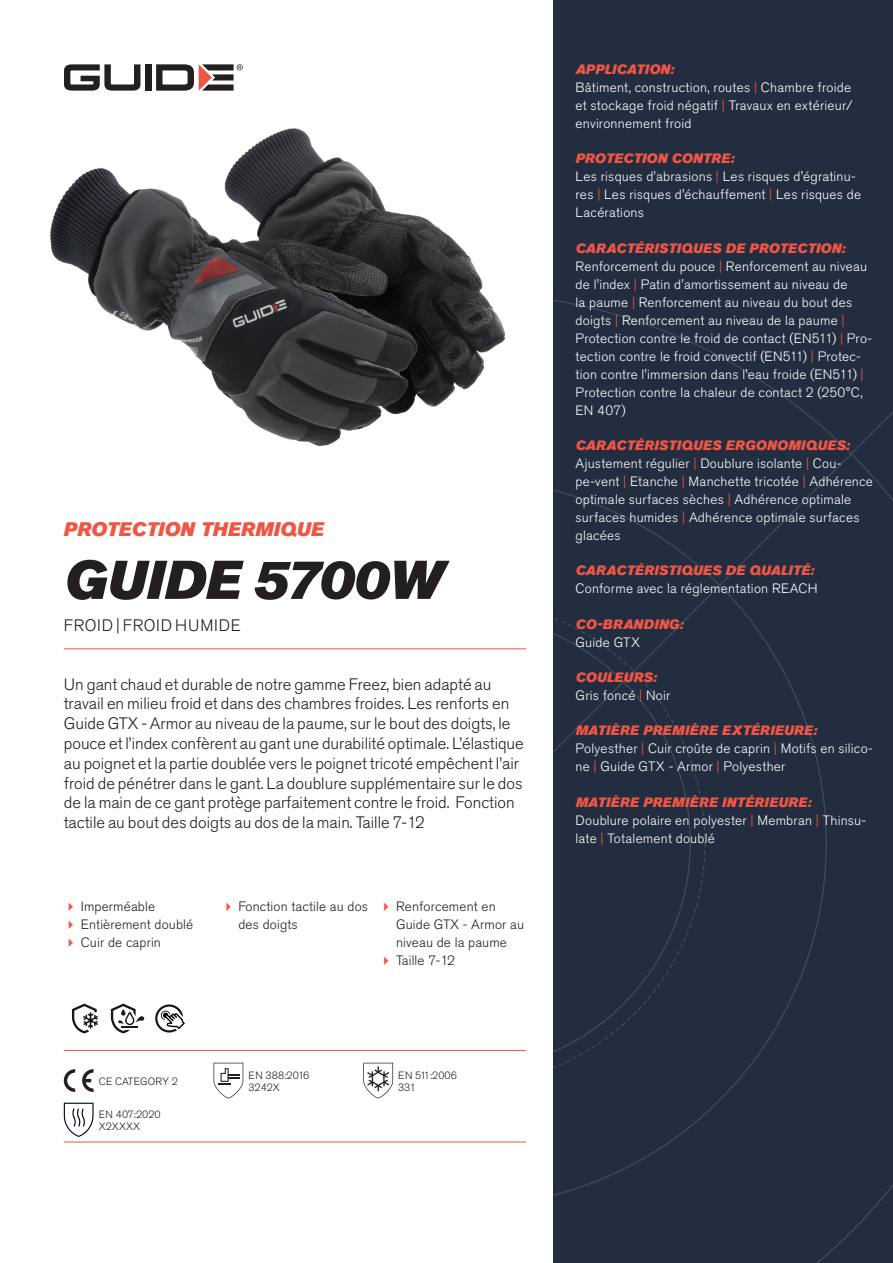
<style>
.page{position:relative;width:893px;height:1263px;background:#fff}
.page>*{position:absolute;margin:0;border:0;box-sizing:border-box;transform-origin:0 0}
.Rubrik{font:italic 54px "Akzidenz Grotesk Pro Super";color:#231f20}
.Överrubrik{font:italic 19.5px "Akzidenz Grotesk Pro Super";letter-spacing:.005em;color:#f05545}
.Ingress{font:300 16.5px/19.8px "Akzidenz Grotesk Pro";color:#231f20}
.Product_-_AltSegment{font:300 16.5px "Akzidenz Grotesk Pro";letter-spacing:.03em;color:#231f20}
.Produkt_-_Brödtext{font:300 13.5px/18px "Akzidenz Grotesk Pro";letter-spacing:.02em;color:#fff}
.Produkt_-_Namn{font:italic 13.5px "Akzidenz Grotesk Pro Super";letter-spacing:.015em;color:#f05545}
.t1{font:300 13.5px/18px "Akzidenz Grotesk Pro";letter-spacing:.01em;color:#231f20}
.t2{font:300 10.5px "Akzidenz Grotesk Pro";color:#231f20}
.s1{color:#f05545}
</style>
<div class="page">
<div style="left:145px;top:64px;width:7px;height:27px;background:#231f20"></div>
<svg style="left:156px;top:64px;width:87px;height:27px"></svg>
<svg style="left:64px;top:64px;width:76px;height:27px"></svg>
<div style="left:553px;top:0;width:340px;height:1263px;background:#222d3f"></div>
<svg style="left:553px;top:300px;width:340px;height:963px"></svg>
<hr style="left:64px;top:1050px;width:462px;height:1px;background:#f05545">
<hr style="left:64px;top:1142px;width:462px;height:1px;background:#f05545">
<svg style="left:72px;top:1003px;width:26px;height:30px"></svg>
<svg style="left:111px;top:1003px;width:33px;height:30px"></svg>
<svg style="left:155px;top:1004px;width:30px;height:28px"></svg>
<svg style="left:64px;top:1069px;width:11px;height:23px"></svg>
<svg style="left:82px;top:1069px;width:12px;height:23px"></svg>
<svg style="left:214px;top:1063px;width:29px;height:35px"></svg>
<svg style="left:363px;top:1063px;width:30px;height:35px"></svg>
<svg style="left:64px;top:1103px;width:30px;height:34px"></svg>
<img style="left:51px;top:129px;width:453px;height:316px">
<hr style="left:64px;top:648px;width:462px;height:1px;background:#f05545">
<p class="Överrubrik" style="left:64px;top:517px;width:262px">PROTECTION THERMIQUE</p>
<p class="Rubrik" style="left:64px;top:545px;width:381px">GUIDE 5700W</p>
<p class="Product_-_AltSegment" style="left:64px;top:615px;width:178px">FROID | FROID HUMIDE</p>
<p class="Ingress" style="left:64px;top:674px;width:461px">Un gant chaud et durable de notre gamme Freez, bien adapté au travail en milieu froid et dans des chambres froides. Les renforts en Guide GTX - Armor au niveau de la paume, sur le bout des doigts, le pouce et l’index confèrent au gant une durabilité optimale. L’élastique au poignet et la partie doublée vers le poignet tricoté empêchent l’air froid de pénétrer dans le gant. La doublure supplémentaire sur le dos de la main de ce gant protège parfaitement contre le froid. Fonction tactile au bout des doigts au dos de la main. Taille 7-12</p>
<p class="t1" style="left:81px;top:897px;width:76px">Imperméable</p>
<p class="t1" style="left:81px;top:915px;width:114px">Entièrement doublé</p>
<p class="t1" style="left:81px;top:933px;width:82px">Cuir de caprin</p>
<p class="t2" style="left:99px;top:1074px;width:81px">CE CATEGORY 2</p>
<p class="t2" style="left:99px;top:1107px;width:63px">EN 407:2020</p>
<p class="t2" style="left:99px;top:1119px;width:43px">X2XXXX</p>
<p class="t1" style="left:238px;top:897px;width:131px">Fonction tactile au dos des doigts</p>
<p class="t1" style="left:396px;top:897px;width:130px">Renforcement en<br>Guide GTX - Armor au niveau de la paume</p>
<p class="t1" style="left:396px;top:951px;width:60px">Taille 7-12</p>
<p class="t2" style="left:248px;top:1068px;width:62px">EN 388:2016</p>
<p class="t2" style="left:248px;top:1080px;width:33px">3242X</p>
<p class="t2" style="left:398px;top:1068px;width:60px">EN 511:2006</p>
<p class="t2" style="left:398px;top:1080px;width:19px">331</p>
<p class="Produkt_-_Namn" style="left:576px;top:60px;width:100px">APPLICATION:</p>
<p class="Produkt_-_Brödtext" style="left:576px;top:78px;width:278px;text-align:justify">Bâtiment, construction, routes <span class="s1">|</span> Chambre froide et stockage froid négatif <span class="s1">|</span> Travaux en extérieur/ environnement froid</p>
<p class="Produkt_-_Namn" style="left:576px;top:150px;width:160px">PROTECTION CONTRE:</p>
<p class="Produkt_-_Brödtext" style="left:576px;top:168px;width:287px">Les risques d'abrasions <span class="s1">|</span> Les risques d'égratinu&shy;res <span class="s1">|</span> Les risques d'échauffement <span class="s1">|</span> Les risques de<br>Lacérations</p>
<p class="Produkt_-_Namn" style="left:576px;top:239px;width:271px">CARACTÉRISTIQUES DE PROTECTION:</p>
<p class="Produkt_-_Brödtext" style="left:576px;top:257px;width:298px">Renforcement du pouce <span class="s1">|</span> Renforcement au niveau de l'index <span class="s1">|</span> Patin d'amortissement au niveau de<br>la paume <span class="s1">|</span> Renforcement au niveau du bout des doigts <span class="s1">|</span> Renforcement au niveau de la paume <span class="s1">| </span>Protection contre le froid de contact (EN511) <span class="s1">|</span> Pro&shy;tection contre le froid convectif (EN511) <span class="s1">|</span> Protec&shy;tion contre l'immersion dans l'eau froide (EN511) <span class="s1">| </span>Protection contre la chaleur de contact 2 (250°C, EN 407)</p>
<p class="Produkt_-_Namn" style="left:576px;top:436px;width:276px">CARACTÉRISTIQUES ERGONOMIQUES:</p>
<p class="Produkt_-_Brödtext" style="left:576px;top:454px;width:299px">Ajustement régulier <span class="s1">|</span> Doublure isolante <span class="s1">|</span> Cou&shy;pe-vent <span class="s1">|</span> Etanche <span class="s1">|</span> Manchette tricotée <span class="s1">|</span> Adhérence optimale surfaces sèches <span class="s1">|</span> Adhérence optimale surfaces humides <span class="s1">|</span> Adhérence optimale surfaces glacées</p>
<p class="Produkt_-_Namn" style="left:576px;top:562px;width:240px">CARACTÉRISTIQUES DE QUALITÉ:</p>
<p class="Produkt_-_Brödtext" style="left:576px;top:580px;width:244px">Conforme avec la réglementation REACH</p>
<p class="Produkt_-_Namn" style="left:576px;top:615px;width:109px">CO-BRANDING:</p>
<p class="Produkt_-_Brödtext" style="left:576px;top:633px;width:66px">Guide GTX</p>
<p class="Produkt_-_Namn" style="left:576px;top:668px;width:83px">COULEURS:</p>
<p class="Produkt_-_Brödtext" style="left:576px;top:686px;width:96px">Gris foncé <span class="s1">|</span> Noir</p>
<p class="Produkt_-_Namn" style="left:576px;top:722px;width:243px">MATIÈRE PREMIÈRE EXTÉRIEURE:</p>
<p class="Produkt_-_Brödtext" style="left:576px;top:740px;width:299px">Polyesther <span class="s1">|</span> Cuir croûte de caprin <span class="s1">|</span> Motifs en silico&shy;ne <span class="s1">|</span> Guide GTX - Armor <span class="s1">|</span> Polyesther</p>
<p class="Produkt_-_Namn" style="left:576px;top:793px;width:237px">MATIÈRE PREMIÈRE INTÉRIEURE:</p>
<p class="Produkt_-_Brödtext" style="left:576px;top:811px;width:292px">Doublure polaire en polyester <span class="s1">|</span> Membran <span class="s1">|</span> Thinsu&shy;late <span class="s1">|</span> Totalement doublé</p>
</div>
